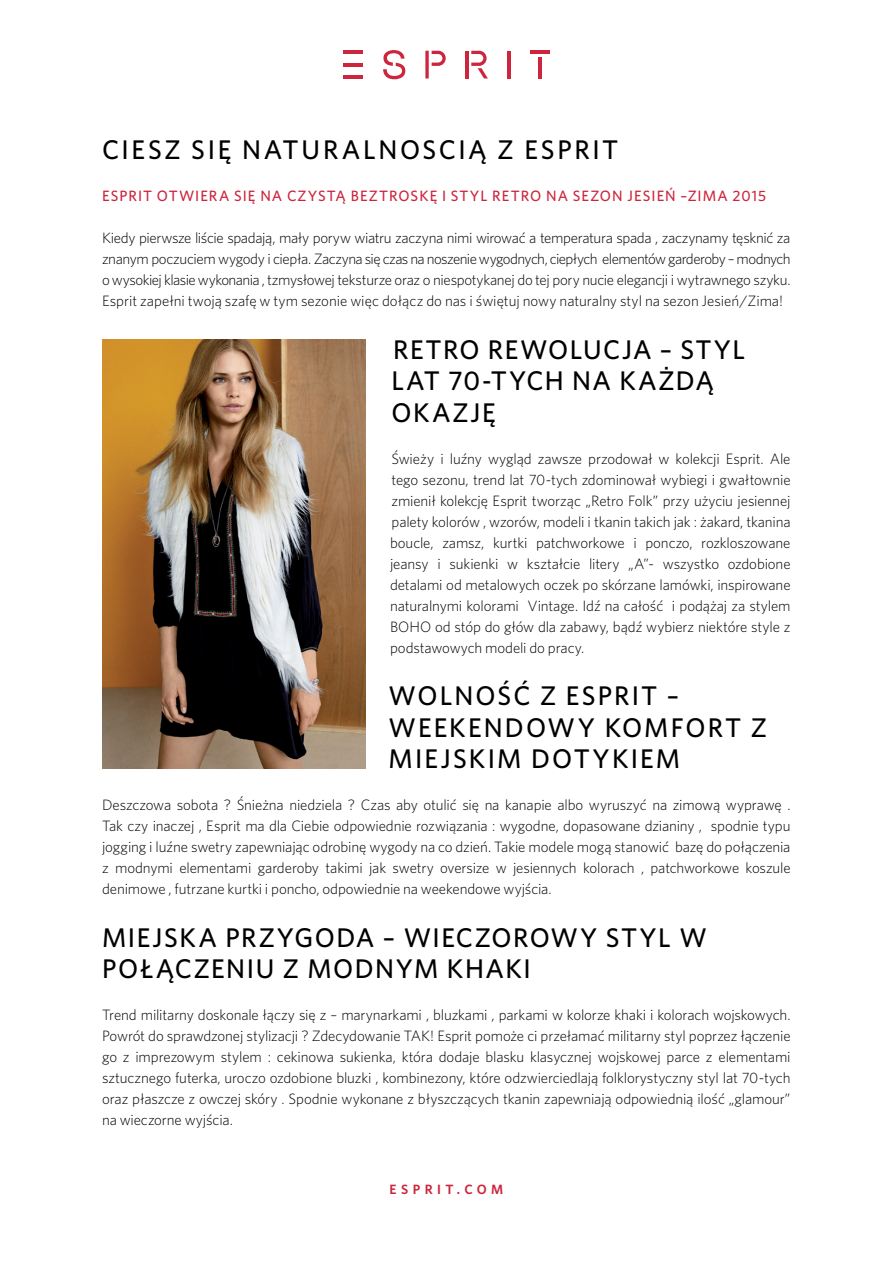
<style>
.page{position:relative;width:893px;height:1263px;background:#fff}
.page>*{position:absolute;margin:0;border:0;box-sizing:border-box;transform-origin:0 0}
.t1{font:500 27px/31.5px "Whitney";letter-spacing:.07em;color:#000}
.t2{font:500 27px "Whitney";letter-spacing:.095em;color:#000}
.t3{font:300 15px/21px "Whitney";letter-spacing:-.005em;color:#000;text-align:justify}
.t4{font:500 15px "Whitney";letter-spacing:.07em;color:#cc253d}
.t5{font:600 13.5px "Whitney";letter-spacing:.33em;color:#cc253d}
</style>
<div class="page">
<svg style="left:383px;top:50px;width:22px;height:29px"></svg>
<svg style="left:471px;top:51px;width:17px;height:27px"></svg>
<hr style="left:465px;top:51px;width:3px;height:27px;background:#cc253d">
<svg style="left:432px;top:51px;width:14px;height:15px"></svg>
<svg style="left:425px;top:51px;width:4px;height:27px"></svg>
<hr style="left:539px;top:57px;width:3px;height:21px;background:#cc253d">
<hr style="left:530px;top:51px;width:20px;height:3px;background:#cc253d">
<hr style="left:507px;top:51px;width:3px;height:27px;background:#cc253d">
<hr style="left:343px;top:51px;width:20px;height:3px;background:#cc253d">
<hr style="left:343px;top:75px;width:20px;height:3px;background:#cc253d">
<hr style="left:343px;top:63px;width:20px;height:3px;background:#cc253d">
<img style="left:102px;top:339px;width:264px;height:430px">
<h1 class="t2" style="left:102px;top:132px;width:518px">CIESZ SIĘ NATURALNOSCIĄ Z ESPRIT</h1>
<p class="t4" style="left:102px;top:186px;width:665px">ESPRIT OTWIERA SIĘ NA CZYSTĄ BEZTROSKĘ I STYL RETRO NA SEZON JESIEŃ –ZIMA 2015</p>
<p class="t3" style="left:102px;top:227px;width:690px">Kiedy pierwsze liście spadają, mały poryw wiatru zaczyna nimi wirować a temperatura spada , zaczynamy tęsknić za znanym poczuciem wygody i ciepła. Zaczyna się czas na noszenie wygodnych, ciepłych elementów garderoby – modnych o wysokiej klasie wykonania , tzmysłowej teksturze oraz o niespotykanej do tej pory nucie elegancji i wytrawnego szyku.<br>Esprit zapełni twoją szafę w tym sezonie więc dołącz do nas i świętuj nowy naturalny styl na sezon Jesień/Zima!</p>
<h1 class="t1" style="left:392px;top:333px;width:355px">RETRO REWOLUCJA – STYL<br>LAT 70-TYCH NA KAŻDĄ<br>OKAZJĘ</h1>
<p class="t3" style="left:390px;top:447px;width:402px">Świeży i luźny wygląd zawsze przodował w kolekcji Esprit. Ale tego sezonu, trend lat 70-tych zdominował wybiegi i gwałtownie zmienił kolekcję Esprit tworząc „Retro Folk” przy użyciu jesiennej palety kolorów , wzorów, modeli i tkanin takich jak : żakard, tkanina boucle, zamsz, kurtki patchworkowe i ponczo, rozkloszowane jeansy i sukienki w kształcie litery „A”- wszystko ozdobione detalami od metalowych oczek po skórzane lamówki, inspirowane naturalnymi kolorami Vintage. Idź na całość i podążaj za stylem BOHO od stóp do głów dla zabawy, bądź wybierz niektóre style z podstawowych modeli do pracy.</p>
<h1 class="t1" style="left:389px;top:680px;width:380px">WOLNOŚĆ Z ESPRIT –<br>WEEKENDOWY KOMFORT Z<br>MIEJSKIM DOTYKIEM</h1>
<p class="t3" style="left:102px;top:794px;width:690px">Deszczowa sobota ? Śnieżna niedziela ? Czas aby otulić się na kanapie albo wyruszyć na zimową wyprawę .<br>Tak czy inaczej , Esprit ma dla Ciebie odpowiednie rozwiązania : wygodne, dopasowane dzianiny , spodnie typu jogging i luźne swetry zapewniając odrobinę wygody na co dzień. Takie modele mogą stanowić bazę do połączenia z modnymi elementami garderoby takimi jak swetry oversize w jesiennych kolorach , patchworkowe koszule denimowe , futrzane kurtki i poncho, odpowiednie na weekendowe wyjścia.</p>
<h1 class="t1" style="left:102px;top:921px;width:606px">MIEJSKA PRZYGODA – WIECZOROWY STYL W<br>POŁĄCZENIU Z MODNYM KHAKI</h1>
<p class="t3" style="left:102px;top:1004px;width:690px">Trend militarny doskonale łączy się z – marynarkami , bluzkami , parkami w kolorze khaki i kolorach wojskowych.<br>Powrót do sprawdzonej stylizacji ? Zdecydowanie TAK! Esprit pomoże ci przełamać militarny styl poprzez łączenie go z imprezowym stylem : cekinowa sukienka, która dodaje blasku klasycznej wojskowej parce z elementami sztucznego futerka, uroczo ozdobione bluzki , kombinezony, które odzwierciedlają folklorystyczny styl lat 70-tych oraz płaszcze z owczej skóry . Spodnie wykonane z błyszczących tkanin zapewniają odpowiednią ilość „glamour” na wieczorne wyjścia.</p>
<p class="t5" style="left:390px;top:1180px;width:115px">ESPRIT.COM</p>
</div>
